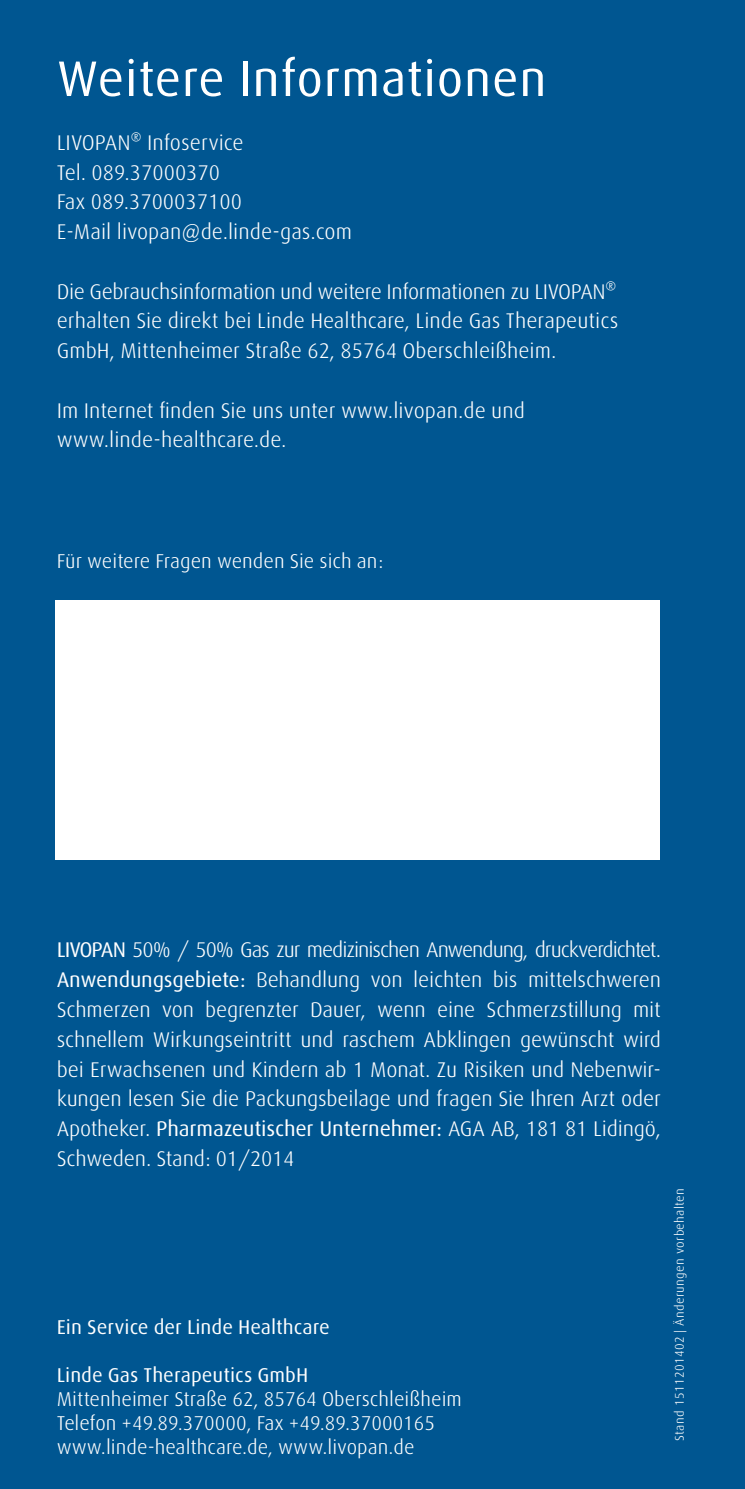
<style>
.page{position:relative;width:745px;height:1489px;background:#fff}
.page>*{position:absolute;margin:0;border:0;box-sizing:border-box;transform-origin:0 0}
.t1{font:50px "Linde Dax Global";letter-spacing:.01em;color:#fff}
.t2{font:300 21.25px/29.8px "Linde Dax Global";color:#fff}
.t3{font:300 20px/24px "Linde Dax Global";color:#fff}
.t4{font:20px "Linde Dax Global";color:#fff}
.t5{font:300 12.5px "Linde Dax Global";letter-spacing:.03em;color:#fff}
.s1{font-weight:400}
</style>
<div class="page">
<div style="left:0;top:0;width:744px;height:1488px;background:#005691"></div>
<div style="left:56px;top:600px;width:603px;height:259px;background:#fff"></div>
<h1 class="t1" style="left:57px;top:49px;width:491px">Weitere Informationen</h1>
<p class="t2" style="left:57px;top:127px;width:296px">LIVOPAN® Infoservice<br>Tel. 089.37000370<br>Fax 089.3700037100<br>E-Mail livopan@de.linde-gas.com</p>
<p class="t2" style="left:57px;top:276px;width:563px;text-align:justify">Die Gebrauchsinformation und weitere Informationen zu LIVOPAN® erhalten Sie direkt bei Linde Healthcare, Linde Gas Therapeutics GmbH, Mittenheimer Straße 62, 85764 Oberschleißheim.</p>
<p class="t2" style="left:57px;top:395px;width:469px">Im Internet finden Sie uns unter www.livopan.de und www.linde-healthcare.de.</p>
<p class="t3" style="left:57px;top:548px;width:328px">Für weitere Fragen wenden Sie sich an:</p>
<p class="t2" style="left:57px;top:935px;width:605px;text-align:justify"><span class="s1">LIVOPAN</span> 50% / 50% Gas zur medizinischen Anwendung, druckverdichtet.<br><span class="s1">Anwendungsgebiete:</span> Behandlung von leichten bis mittelschweren Schmerzen von begrenzter Dauer, wenn eine Schmerzstillung mit schnellem Wirkungseintritt und raschem Abklingen gewünscht wird bei Erwachsenen und Kindern ab 1 Monat. Zu Risiken und Nebenwir&shy;kungen lesen Sie die Packungsbeilage und fragen Sie Ihren Arzt oder Apotheker. <span class="s1">Pharmazeutischer Unternehmer:</span> AGA AB, 181 81 Lidingö, Schweden. Stand: 01/2014</p>
<p class="t4" style="left:57px;top:1315px;width:274px">Ein Service der Linde Healthcare</p>
<p class="t4" style="left:57px;top:1363px;width:253px">Linde Gas Therapeutics GmbH</p>
<p class="t3" style="left:57px;top:1386px;width:406px">Mittenheimer Straße 62, 85764 Oberschleißheim<br>Telefon +49.89.370000, Fax +49.89.37000165 www.linde-healthcare.de, www.livopan.de</p>
<p class="t5" style="left:671px;top:1440px;width:254px;rotate:-90deg">Stand 1511201402 | Änderungen vorbehalten</p>
</div>
